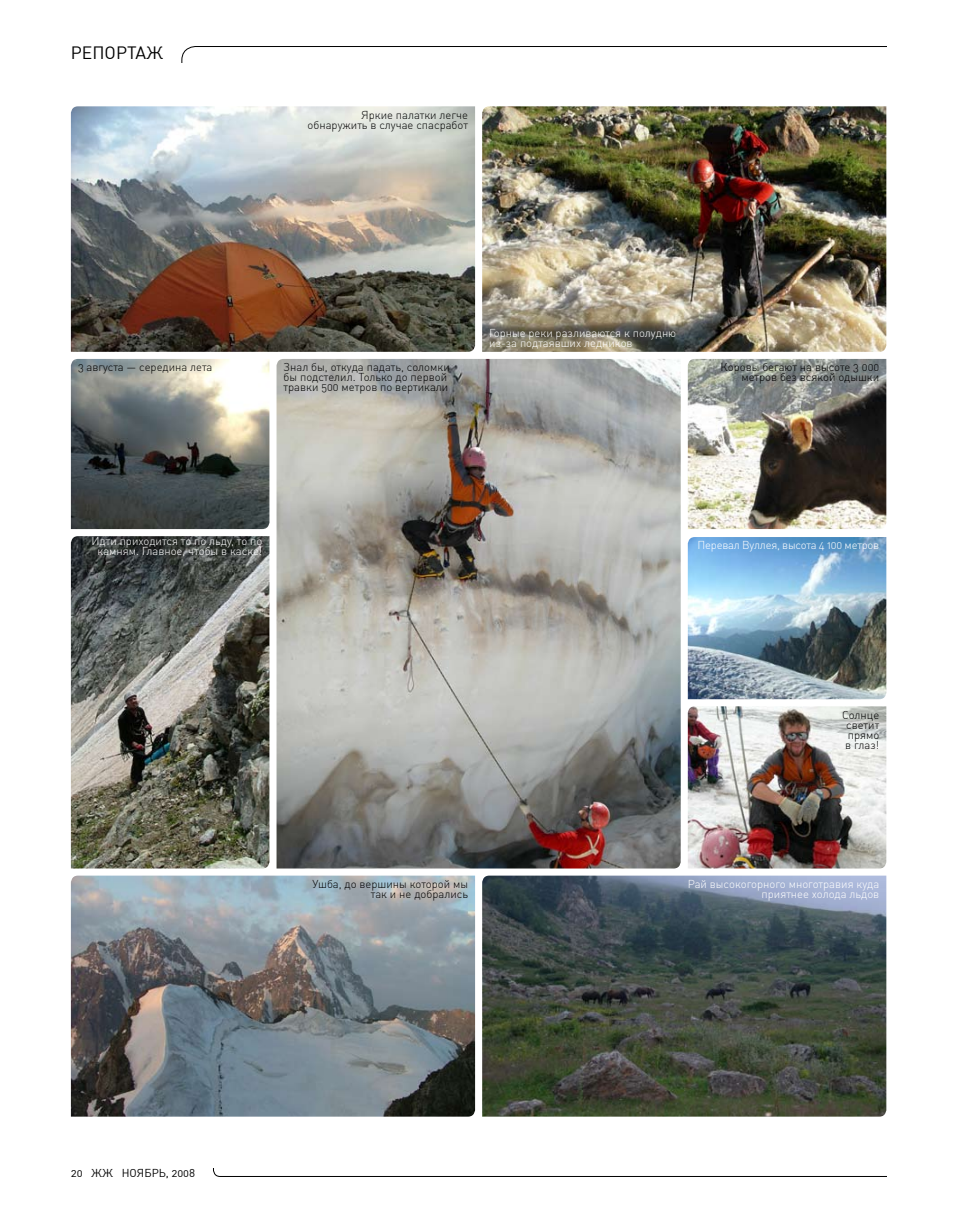
<style>
.page{position:relative;width:975px;height:1223px;background:#fff}
.page>*{position:absolute;margin:0;border:0;box-sizing:border-box;transform-origin:0 0}
.t1{font:17.5px "DIN Cyr Regular Alternate";color:#000}
.t2{font:11.25px/10px "DIN Cyr Light Alternate";color:#000;text-align:right}
.t3{font:11.25px/10px "DIN Cyr Light Alternate";color:#fff}
.t4{font:11.25px "DIN Cyr Light Alternate";letter-spacing:-.02em;color:#fff}
.t5{font:11.25px "DIN Cyr Regular Alternate";color:#000}
</style>
<div class="page">
<img style="left:482px;top:875px;width:404px;height:241px">
<img style="left:687px;top:359px;width:199px;height:170px">
<img style="left:482px;top:106px;width:404px;height:246px">
<img style="left:276px;top:359px;width:404px;height:509px">
<img style="left:687px;top:706px;width:199px;height:162px">
<img style="left:687px;top:537px;width:199px;height:162px">
<img style="left:71px;top:106px;width:404px;height:246px">
<img style="left:71px;top:875px;width:404px;height:241px">
<img style="left:71px;top:536px;width:198px;height:332px">
<img style="left:71px;top:359px;width:198px;height:170px">
<svg style="left:181px;top:46px;width:705px;height:16px"></svg>
<h1 class="t1" style="left:71px;top:43px;width:90px">реп ортаж</h1>
<p class="t2" style="left:307px;top:110px;width:162px">Яркие палатки легче обнаружить в случае спасработ</p>
<p class="t2" style="left:78px;top:362px;width:136px">3 августа — середина лета</p>
<p class="t2" style="left:283px;top:362px;width:168px;text-align:left">Знал бы, откуда падать, соломки бы подстелил. Только до первой травки 500 метров по вертикали</p>
<p class="t3" style="left:489px;top:328px;width:188px">Горные реки разливаются к полудню из-за подтаявших ледников</p>
<p class="t2" style="left:720px;top:362px;width:160px">Коровы бегают на высоте 3 000 метров без всякой одышки</p>
<p class="t3" style="left:91px;top:536px;width:172px;text-align:center">Идти приходится то по льду, то по камням. Главное, чтобы в каске!</p>
<p class="t4" style="left:697px;top:538px;width:183px">Перевал Вуллея, высота 4 100 метров</p>
<p class="t2" style="left:842px;top:709px;width:39px;text-align:justify">Солнце светит прямо в глаз!</p>
<p class="t5" style="left:71px;top:1166px;width:125px">20 ЖЖ нояб рь, 2008</p>
<p class="t2" style="left:312px;top:879px;width:157px">Ушба, до вершины которой мы так и не добрались</p>
<p class="t3" style="left:687px;top:879px;width:193px;text-align:right">Рай высокогорного многотравия куда приятнее холода льдов</p>
</div>
